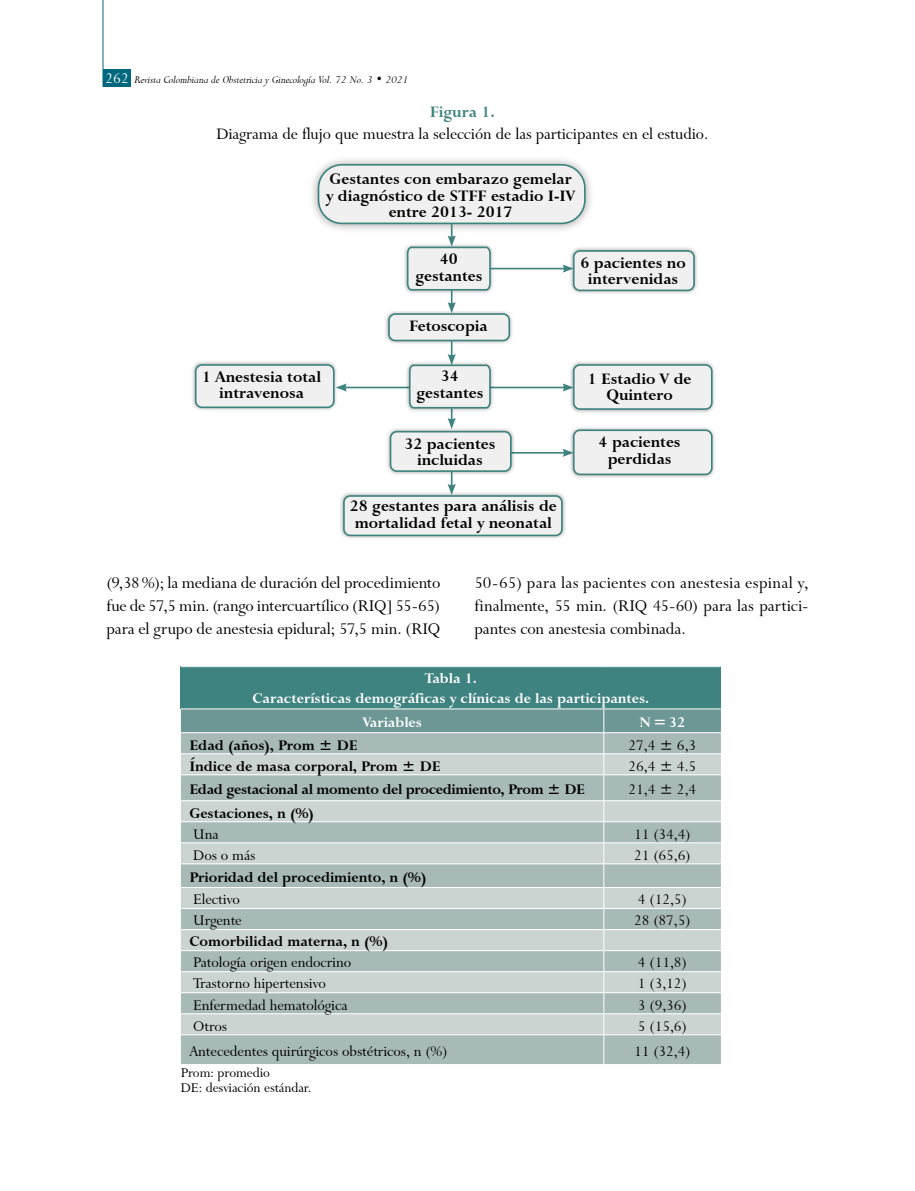
<style>
.page{position:relative;width:915px;height:1191px;background:#fff}
.page>*{position:absolute;margin:0;border:0;box-sizing:border-box;transform-origin:0 0}
.t1{font:18.3px/23px "Lapidary 333 BT";color:#000;text-align:justify}
.t2{font:700 18px/16.4px "Lapidary 333 BT";color:#000;text-align:center}
.t3{font:18px "Lapidary 333 BT";color:#000}
.t4{font:700 18px "Lapidary 333 BT";color:#3e8380}
.t5{font:16.5px "Lapidary 333 BT";color:#000}
.t6{font:700 16.5px "Lapidary 333 BT";color:#000}
.t7{font:700 16.5px/19.8px "Lapidary 333 BT";color:#fff;text-align:center}
.t8{font:700 16.5px "Lapidary 333 BT";letter-spacing:-.02em;color:#000}
.t9{font:15px/15px "Lapidary 333 BT";color:#000}
.t10{font:italic 12px "Lapidary 333 BT";color:#000}
.s1{font-style:normal;font-size:16.5px;color:#fff}
</style>
<div class="page">
<div style="left:103px;top:70px;width:27px;height:17px;background:#00687e"></div>
<hr style="left:103px;top:0;width:1px;height:87px;background:#00687e">
<div style="left:568px;top:425px;width:148px;height:54px;background:#000;opacity:.35"></div>
<div style="left:573px;top:430px;width:138px;height:44px;background:#eff0ef;border-radius:6px"></div>
<div style="left:572px;top:429px;width:140px;height:46px;border:2px solid #3e8380;border-radius:6px"></div>
<hr style="left:480px;top:452px;width:85px;height:1px;background:#3e8380">
<svg style="left:562px;top:449px;width:11px;height:8px"></svg>
<div style="left:181px;top:666px;width:539px;height:43px;background:#3e8380"></div>
<hr style="left:181px;top:666px;width:422px;height:1px;background:#fff">
<hr style="left:603px;top:666px;width:117px;height:1px;background:#fff">
<svg style="left:181px;top:709px;width:539px;height:355px;background:#b5c4c2"></svg>
<hr style="left:181px;top:708px;width:422px;height:1px;background:#fff">
<hr style="left:603px;top:708px;width:117px;height:1px;background:#fff">
<hr style="left:181px;top:732px;width:422px;height:1px;background:#fff">
<hr style="left:603px;top:732px;width:117px;height:1px;background:#fff">
<hr style="left:181px;top:821px;width:422px;height:1px;background:#fff">
<hr style="left:603px;top:821px;width:117px;height:1px;background:#fff">
<hr style="left:181px;top:908px;width:422px;height:1px;background:#fff">
<hr style="left:603px;top:908px;width:117px;height:1px;background:#fff">
<hr style="left:181px;top:992px;width:422px;height:1px;background:#fff">
<hr style="left:603px;top:992px;width:117px;height:1px;background:#fff">
<hr style="left:181px;top:1034px;width:422px;height:1px;background:#fff">
<hr style="left:603px;top:1034px;width:117px;height:1px;background:#fff">
<div style="left:308px;top:155px;width:286px;height:78px;background:#000;opacity:.35"></div>
<div style="left:318px;top:165px;width:266px;height:58px;background:#eff0ef;border-radius:23px"></div>
<div style="left:317px;top:164px;width:268px;height:60px;border:2px solid #3e8380;border-radius:23px"></div>
<div style="left:384px;top:309px;width:130px;height:36px;background:#000;opacity:.35"></div>
<div style="left:389px;top:314px;width:120px;height:26px;background:#eff0ef;border-radius:6px"></div>
<div style="left:388px;top:313px;width:122px;height:28px;border:2px solid #3e8380;border-radius:6px"></div>
<div style="left:568px;top:246px;width:130px;height:49px;background:#000;opacity:.35"></div>
<div style="left:573px;top:251px;width:120px;height:39px;background:#eff0ef;border-radius:6px"></div>
<div style="left:572px;top:250px;width:122px;height:41px;border:2px solid #3e8380;border-radius:6px"></div>
<div style="left:385px;top:427px;width:130px;height:49px;background:#000;opacity:.35"></div>
<div style="left:390px;top:432px;width:120px;height:39px;background:#eff0ef;border-radius:6px"></div>
<div style="left:389px;top:431px;width:122px;height:41px;border:2px solid #3e8380;border-radius:6px"></div>
<div style="left:339px;top:491px;width:227px;height:49px;background:#000;opacity:.35"></div>
<div style="left:344px;top:496px;width:217px;height:39px;background:#eff0ef;border-radius:6px"></div>
<div style="left:343px;top:495px;width:219px;height:41px;border:2px solid #3e8380;border-radius:6px"></div>
<div style="left:568px;top:360px;width:148px;height:54px;background:#000;opacity:.35"></div>
<div style="left:573px;top:365px;width:138px;height:44px;background:#eff0ef;border-radius:6px"></div>
<div style="left:572px;top:364px;width:140px;height:46px;border:2px solid #3e8380;border-radius:6px"></div>
<div style="left:191px;top:360px;width:147px;height:52px;background:#000;opacity:.35"></div>
<div style="left:196px;top:365px;width:137px;height:42px;background:#eff0ef;border-radius:6px"></div>
<div style="left:195px;top:364px;width:139px;height:44px;border:2px solid #3e8380;border-radius:6px"></div>
<div style="left:402px;top:243px;width:92px;height:51px;background:#000;opacity:.35"></div>
<hr style="left:490px;top:268px;width:75px;height:1px;background:#3e8380">
<svg style="left:562px;top:264px;width:11px;height:9px"></svg>
<hr style="left:480px;top:387px;width:85px;height:1px;background:#3e8380">
<svg style="left:562px;top:383px;width:11px;height:8px"></svg>
<hr style="left:344px;top:387px;width:85px;height:1px;background:#3e8380">
<svg style="left:335px;top:383px;width:12px;height:8px"></svg>
<svg style="left:447px;top:471px;width:8px;height:24px"></svg>
<svg style="left:406px;top:224px;width:85px;height:89px"></svg>
<div style="left:404px;top:361px;width:91px;height:51px;background:#000;opacity:.35"></div>
<svg style="left:408px;top:341px;width:83px;height:88px"></svg>
<p class="t10" style="left:105px;top:73px;width:304px"><span class="s1">262</span> Revista Colombiana de Obstetricia y Ginecología Vol. 72 No. 3 • 2021</p>
<p class="t4" style="left:429px;top:101px;width:67px">Figura 1.</p>
<p class="t3" style="left:216px;top:123px;width:493px">Diagrama de flujo que muestra la selección de las participantes en el estudio.</p>
<p class="t2" style="left:326px;top:171px;width:250px">Gestantes con embarazo gemelar y diagnóstico de STFF estadio I-IV entre 2013- 2017</p>
<p class="t2" style="left:202px;top:369px;width:120px">1 Anestesia total intravenosa</p>
<p class="t2" style="left:415px;top:251px;width:69px">40 gestantes</p>
<p class="t2" style="left:580px;top:255px;width:107px">6 pacientes no intervenidas</p>
<p class="t2" style="left:409px;top:318px;width:80px">Fetoscopia</p>
<p class="t2" style="left:416px;top:368px;width:69px">34 gestantes</p>
<p class="t2" style="left:587px;top:370px;width:105px">1 Estadio V de<br>Quintero</p>
<p class="t2" style="left:404px;top:435px;width:92px">32 pacientes incluidas</p>
<p class="t2" style="left:350px;top:498px;width:208px;text-align:left">28 gestantes para análisis de mortalidad fetal y neonatal</p>
<p class="t2" style="left:598px;top:434px;width:83px">4 pacientes perdidas</p>
<p class="t1" style="left:106px;top:572px;width:335px">(9,38%); la mediana de duración del procedimiento fue de 57,5 min. (rango intercuartílico (RIQ] 55-65) para el grupo de anestesia epidural; 57,5 min. (RIQ</p>
<p class="t1" style="left:474px;top:572px;width:335px">50-65) para las pacientes con anestesia espinal y, finalmente, 55 min. (RIQ 45-60) para las partici&shy;pantes con anestesia combinada.</p>
<p class="t7" style="left:252px;top:669px;width:398px">Tabla 1.<br>Características demográficas y clínicas de las participantes.</p>
<p class="t7" style="left:362px;top:712px;width:61px">Variables</p>
<p class="t7" style="left:639px;top:712px;width:47px">N=32</p>
<p class="t6" style="left:189px;top:735px;width:170px">Edad (años), Prom ± DE</p>
<p class="t5" style="left:628px;top:735px;width:69px">27,4 ± 6,3</p>
<p class="t6" style="left:189px;top:756px;width:253px">Índice de masa corporal, Prom ± DE</p>
<p class="t5" style="left:628px;top:756px;width:69px">26,4 ± 4.5</p>
<p class="t8" style="left:189px;top:779px;width:397px">Edad gestacional al momento del procedimiento, Prom ± DE</p>
<p class="t5" style="left:628px;top:780px;width:69px">21,4 ± 2,4</p>
<p class="t6" style="left:189px;top:803px;width:126px">Gestaciones, n (%)</p>
<p class="t5" style="left:193px;top:824px;width:27px">Una</p>
<p class="t5" style="left:633px;top:824px;width:58px">11 (34,4)</p>
<p class="t5" style="left:193px;top:845px;width:63px">Dos o más</p>
<p class="t5" style="left:633px;top:845px;width:58px">21 (65,6)</p>
<p class="t6" style="left:189px;top:867px;width:238px">Prioridad del procedimiento, n (%)</p>
<p class="t5" style="left:193px;top:890px;width:48px">Electivo</p>
<p class="t5" style="left:637px;top:890px;width:50px">4 (12,5)</p>
<p class="t5" style="left:193px;top:911px;width:50px">Urgente</p>
<p class="t5" style="left:633px;top:911px;width:58px">28 (87,5)</p>
<p class="t6" style="left:189px;top:932px;width:200px">Comorbilidad materna, n (%)</p>
<p class="t5" style="left:193px;top:953px;width:159px">Patología origen endocrino</p>
<p class="t5" style="left:637px;top:953px;width:50px">4 (11,8)</p>
<p class="t5" style="left:193px;top:974px;width:134px">Trastorno hipertensivo</p>
<p class="t5" style="left:637px;top:974px;width:50px">1 (3,12)</p>
<p class="t5" style="left:193px;top:995px;width:156px">Enfermedad hematológica</p>
<p class="t5" style="left:637px;top:995px;width:50px">3 (9,36)</p>
<p class="t5" style="left:193px;top:1016px;width:35px">Otros</p>
<p class="t5" style="left:637px;top:1016px;width:50px">5 (15,6)</p>
<p class="t5" style="left:189px;top:1042px;width:259px">Antecedentes quirúrgicos obstétricos, n (%)</p>
<p class="t5" style="left:633px;top:1042px;width:58px">11 (32,4)</p>
<p class="t9" style="left:181px;top:1065px;width:132px">Prom: promedio<br>DE: desviación estándar.</p>
</div>
